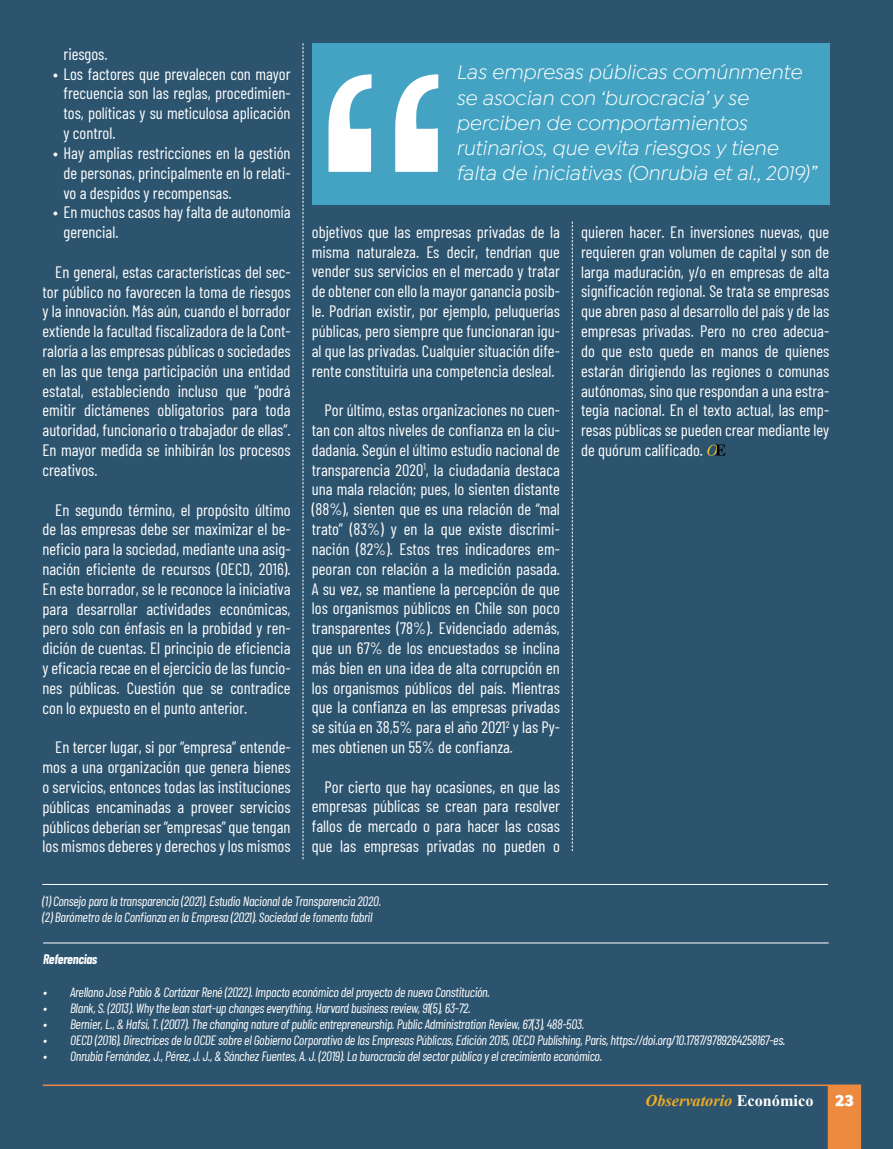
<style>
.page{position:relative;width:893px;height:1149px;background:#fff}
.page>*{position:absolute;margin:0;border:0;box-sizing:border-box;transform-origin:0 0}
.t1{font:italic 21px/25.2px "Isidora Sans";color:#fff}
.t2{font:16.5px/19.8px "Barlow Condensed";color:#fff;text-align:justify}
.t3{font:italic 700 16.2px "Times New Roman";color:#f0ad21}
.t4{font:900 16.2px "Isidora Sans";color:#fff}
.t5{font:italic 13.5px/16.2px "Barlow Condensed";letter-spacing:-.02em;color:#fff}
.t6{font:italic 700 13.5px "Barlow Condensed";letter-spacing:-.02em;color:#fff}
.s1{font-style:normal;color:#fff}
</style>
<div class="page">
<div style="left:0;top:0;width:893px;height:1148px;background:#2d546f"></div>
<div style="left:828px;top:1084px;width:33px;height:64px;background:#ed8a40"></div>
<hr style="left:43px;top:1084px;width:785px;height:1px;background:#ed8a40">
<svg style="left:572px;top:221px;width:1px;height:629px"></svg>
<svg style="left:303px;top:43px;width:1px;height:816px"></svg>
<svg style="left:707px;top:444px;width:18px;height:11px"></svg>
<div style="left:312px;top:43px;width:517px;height:162px;background:#44a3c2"></div>
<svg style="left:328px;top:74px;width:110px;height:98px"></svg>
<hr style="left:42px;top:883px;width:786px;height:1px;background:#fff">
<hr style="left:43px;top:942px;width:786px;height:1px;background:#fff">
<p class="t2" style="left:64px;top:43px;width:46px">riesgos.</p>
<p class="t2" style="left:64px;top:63px;width:229px;text-indent:-10px">• Los factores que prevalecen con mayor frecuencia son las reglas, procedimien&shy;tos, políticas y su meticulosa aplicación y control.</p>
<p class="t2" style="left:64px;top:142px;width:229px;text-indent:-10px">• Hay amplias restricciones en la gestión de personas, principalmente en lo relati&shy;vo a despidos y recompensas.</p>
<p class="t2" style="left:64px;top:201px;width:229px;text-indent:-10px">• En muchos casos hay falta de autonomía gerencial.</p>
<p class="t2" style="left:43px;top:261px;width:250px;text-indent:13px">En general, estas características del sec&shy;tor público no favorecen la toma de riesgos y la innovación. Más aún, cuando el borrador extiende la facultad fiscalizadora de la Cont&shy;raloría a las empresas públicas o sociedades en las que tenga participación una entidad estatal, estableciendo incluso que “podrá emitir dictámenes obligatorios para toda autoridad, funcionario o trabajador de ellas”.<br>En mayor medida se inhibirán los procesos creativos.</p>
<p class="t2" style="left:43px;top:498px;width:250px;text-indent:13px">En segundo término, el propósito último de las empresas debe ser maximizar el be&shy;neficio para la sociedad, mediante una asig&shy;nación eficiente de recursos (OECD, 2016).<br>En este borrador, se le reconoce la iniciativa para desarrollar actividades económicas, pero solo con énfasis en la probidad y ren&shy;dición de cuentas. El principio de eficiencia y eficacia recae en el ejercicio de las funcio&shy;nes públicas. Cuestión que se contradice con lo expuesto en el punto anterior.</p>
<p class="t2" style="left:43px;top:736px;width:250px;text-indent:13px">En tercer lugar, si por “empresa” entende&shy;mos a una organización que genera bienes o servicios, entonces todas las instituciones públicas encaminadas a proveer servicios públicos deberían ser “empresas” que tengan los mismos deberes y derechos y los mismos</p>
<p class="t1" style="left:456px;top:60px;width:361px">Las empresas públicas comúnmente se asocian con ‘burocracia’ y se perciben de comportamientos rutinarios, que evita riesgos y tiene falta de iniciativas (Onrubia et al., 2019)”</p>
<p class="t2" style="left:312px;top:221px;width:250px">objetivos que las empresas privadas de la misma naturaleza. Es decir, tendrían que vender sus servicios en el mercado y tratar de obtener con ello la mayor ganancia posib&shy;le. Podrían existir, por ejemplo, peluquerías públicas, pero siempre que funcionaran igu&shy;al que las privadas. Cualquier situación dife&shy;rente constituiría una competencia desleal.</p>
<p class="t2" style="left:312px;top:399px;width:250px;text-indent:13px">Por último, estas organizaciones no cuen&shy;tan con altos niveles de confianza en la ciu&shy;dadanía. Según el último estudio nacional de transparencia 2020<sup>1</sup>, la ciudadanía destaca una mala relación; pues, lo sienten distante (88%), sienten que es una relación de “mal trato” (83%) y en la que existe discrimi&shy;nación (82%). Estos tres indicadores em&shy;peoran con relación a la medición pasada.<br>A su vez, se mantiene la percepción de que los organismos públicos en Chile son poco transparentes (78%). Evidenciado además, que un 67% de los encuestados se inclina más bien en una idea de alta corrupción en los organismos públicos del país. Mientras que la confianza en las empresas privadas se sitúa en 38,5% para el año 2021<sup>2</sup> y las Py&shy;mes obtienen un 55% de confianza.</p>
<p class="t2" style="left:312px;top:775px;width:250px;text-indent:13px">Por cierto que hay ocasiones, en que las empresas públicas se crean para resolver fallos de mercado o para hacer las cosas que las empresas privadas no pueden o</p>
<p class="t2" style="left:581px;top:221px;width:250px">quieren hacer. En inversiones nuevas, que requieren gran volumen de capital y son de larga maduración, y/o en empresas de alta significación regional. Se trata se empresas que abren paso al desarrollo del país y de las empresas privadas. Pero no creo adecua&shy;do que esto quede en manos de quienes estarán dirigiendo las regiones o comunas autónomas, sino que respondan a una estra&shy;tegia nacional. En el texto actual, las emp&shy;resas públicas se pueden crear mediante ley de quórum calificado.</p>
<p class="t5" style="left:42px;top:891px;width:340px">(1) Consejo para la transparencia (2021). Estudio Nacional de Transparencia 2020. (2) Barómetro de la Confianza en la Empresa (2021). Sociedad de fomento fabril</p>
<p class="t6" style="left:43px;top:949px;width:56px">Referencias</p>
<p class="t5" style="left:43px;top:982px;width:448px">• Arellano José Pablo &amp; Cortázar René (2022). Impacto económico del proyecto de nueva Constitución.</p>
<p class="t5" style="left:43px;top:998px;width:429px">• Blank, S. (2013). Why the lean start-up changes everything. Harvard business review, 91(5), 63-72.</p>
<p class="t5" style="left:43px;top:1014px;width:543px">• Bernier, L., &amp; Hafsi, T. (2007). The changing nature of public entrepreneurship. Public Administration Review, 67(3), 488-503.</p>
<p class="t5" style="left:43px;top:1030px;width:744px">• OECD (2016), Directrices de la OCDE sobre el Gobierno Corporativo de las Empresas Públicas, Edición 2015, OECD Publishing, Paris, https://doi.org/10.1787/9789264258167-es.</p>
<p class="t5" style="left:43px;top:1047px;width:561px">• Onrubia Fernández, J., Pérez, J. J., &amp; Sánchez Fuentes, A. J. (2019). La burocracia del sector público y el crecimiento económico.</p>
<p class="t3" style="left:646px;top:1088px;width:169px">Observatorio <span class="s1">Económico</span></p>
<p class="t4" style="left:835px;top:1089px;width:20px">23</p>
</div>
